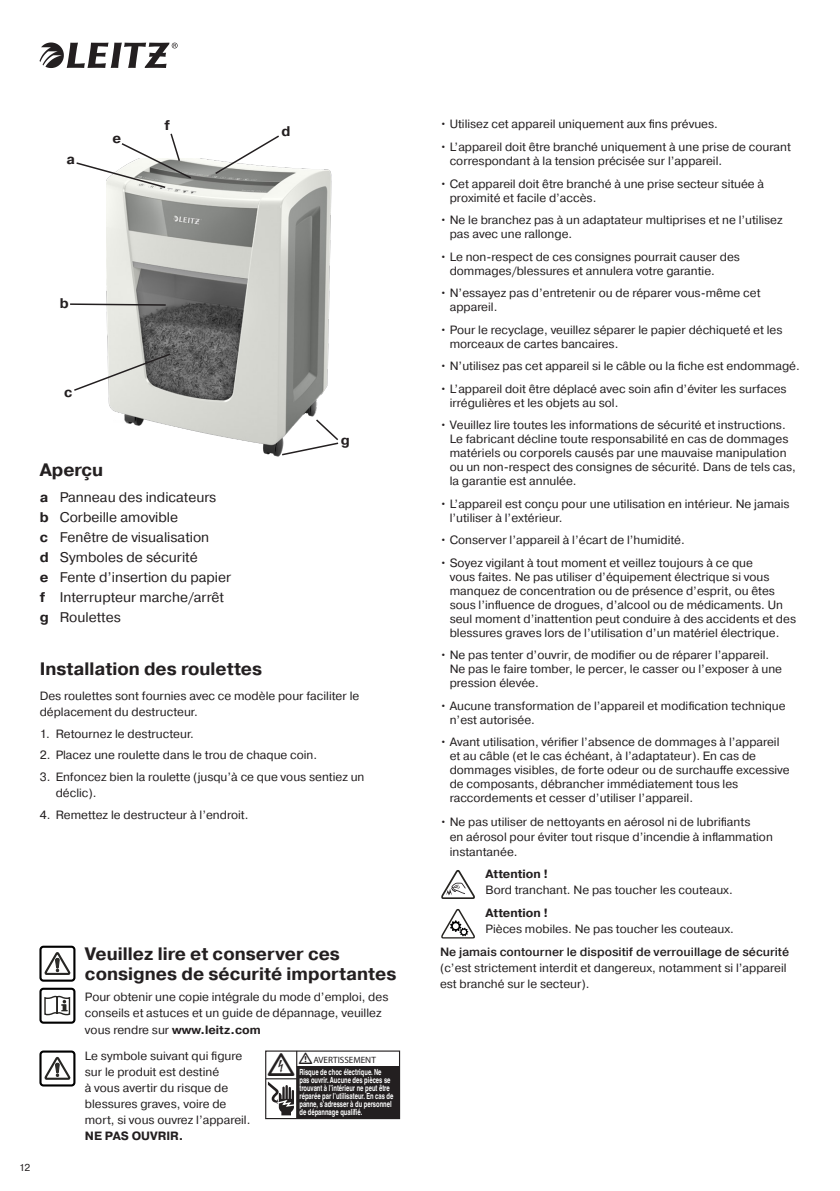
<style>
.page{position:relative;width:840px;height:1191px;background:#fff}
.page>*{position:absolute;margin:0;border:0;box-sizing:border-box;transform-origin:0 0}
.t1{font:700 18px/20px "Pragmatica";color:#231f20}
.t2{font:14px/20px "Pragmatica";color:#231f20}
.t3{font:700 14px "Pragmatica";color:#231f20}
.t4{font:12px/14px "Pragmatica";color:#231f20}
.t5{font:10px "Pragmatica";color:#231f20}
.t6{font:9.2px "Myriad Pro";color:#231f20}
.t7{font:700 8.4px/8px "Helvetica Linotype";color:#fff;scale:.68 1}
.s1{font-weight:700}
.s2{font-weight:500}
</style>
<div class="page">
<svg style="left:40px;top:42px;width:137px;height:26px"></svg>
<div style="left:39px;top:945px;width:36px;height:36px;border:2px solid #000;border-radius:3px"></div>
<svg style="left:44px;top:952px;width:26px;height:23px"></svg>
<svg style="left:44px;top:995px;width:27px;height:21px"></svg>
<div style="left:39px;top:987px;width:36px;height:36px;border:2px solid #000;border-radius:3px"></div>
<div style="left:39px;top:1050px;width:36px;height:36px;border:2px solid #000;border-radius:3px"></div>
<svg style="left:44px;top:1057px;width:26px;height:23px"></svg>
<div style="left:297px;top:1066px;width:102px;height:52px;background:#231f20"></div>
<div style="left:265px;top:1050px;width:135px;height:69px;border:1px solid #231f20"></div>
<hr style="left:296px;top:1051px;width:1px;height:67px;background:#231f20">
<hr style="left:265px;top:1078px;width:32px;height:1px;background:#231f20">
<hr style="left:296px;top:1066px;width:103px;height:1px;background:#231f20">
<svg style="left:441px;top:870px;width:33px;height:29px"></svg>
<svg style="left:441px;top:909px;width:33px;height:29px"></svg>
<img style="left:106px;top:159px;width:226px;height:298px">
<svg style="left:213px;top:135px;width:67px;height:40px"></svg>
<svg style="left:74px;top:352px;width:98px;height:40px"></svg>
<svg style="left:70px;top:303px;width:97px;height:3px"></svg>
<svg style="left:76px;top:133px;width:116px;height:56px"></svg>
<svg style="left:280px;top:418px;width:59px;height:38px"></svg>
<svg style="left:268px;top:1053px;width:30px;height:62px"></svg>
<p class="t3" style="left:66px;top:150px;width:10px">a</p>
<p class="t3" style="left:113px;top:129px;width:10px">e</p>
<p class="t3" style="left:164px;top:116px;width:7px">f</p>
<p class="t3" style="left:281px;top:122px;width:10px">d</p>
<p class="t3" style="left:60px;top:294px;width:10px">b</p>
<p class="t3" style="left:64px;top:383px;width:10px">c</p>
<p class="t3" style="left:341px;top:431px;width:11px">g</p>
<p class="t1" style="left:40px;top:460px;width:65px">Aperçu</p>
<p class="t2" style="left:40px;top:487px;width:178px"><span class="s1">a</span> Panneau des indicateurs</p>
<p class="t2" style="left:40px;top:507px;width:140px"><span class="s1">b</span> Corbeille amovible</p>
<p class="t2" style="left:40px;top:527px;width:171px"><span class="s1">c</span> Fenêtre de visualisation</p>
<p class="t2" style="left:40px;top:547px;width:159px"><span class="s1">d</span> Symboles de sécurité</p>
<p class="t2" style="left:40px;top:567px;width:193px"><span class="s1">e</span> Fente d’insertion du papier</p>
<p class="t2" style="left:40px;top:587px;width:185px"><span class="s1">f</span> Interrupteur marche/arrêt <span class="s1">g</span> Roulettes</p>
<p class="t1" style="left:40px;top:659px;width:224px">Installation des roulettes</p>
<p class="t4" style="left:40px;top:688px;width:321px;line-height:16px">Des roulettes sont fournies avec ce modèle pour faciliter le déplacement du destructeur.</p>
<p class="t4" style="left:40px;top:726px;width:156px">1. Retournez le destructeur.</p>
<p class="t4" style="left:40px;top:748px;width:279px">2. Placez une roulette dans le trou de chaque coin.</p>
<p class="t4" style="left:56px;top:769px;width:310px;line-height:16px;text-indent:-16px">3. Enfoncez bien la roulette (jusqu’à ce que vous sentiez un déclic).</p>
<p class="t4" style="left:40px;top:807px;width:210px">4. Remettez le destructeur à l’endroit.</p>
<p class="t5" style="left:19px;top:1161px;width:12px">12</p>
<p class="t1" style="left:85px;top:943px;width:313px">Veuillez lire et conserver ces consignes de sécurité importantes</p>
<p class="t4" style="left:85px;top:989px;width:305px;line-height:16px">Pour obtenir une copie intégrale du mode d’emploi, des conseils et astuces et un guide de dépannage, veuillez vous rendre sur <span class="s1">www.leitz.com</span></p>
<p class="t4" style="left:85px;top:1048px;width:167px;line-height:16px">Le symbole suivant qui figure sur le produit est destiné<br>à vous avertir du risque de blessures graves, voire de mort, si vous ouvrez l’appareil.<br><span class="s1">NE PAS OUVRIR.</span></p>
<p class="t6" style="left:313px;top:1053px;width:64px">AVERTISSEMENT</p>
<p class="t7" style="left:299px;top:1068px;width:140px">Risque de choc électrique. Ne pas ouvrir. Aucune des pièces se trouvant à l’intérieur ne peut être réparée par l’utilisateur. En cas de panne, s’adresser à du personnel de dépannage qualifié.</p>
<p class="t4" style="left:439px;top:118px;width:279px">• Utilisez cet appareil uniquement aux fins prévues.</p>
<p class="t4" style="left:449px;top:140px;width:342px;text-indent:-10px">• L’appareil doit être branché uniquement à une prise de courant correspondant à la tension précisée sur l’appareil.</p>
<p class="t4" style="left:449px;top:177px;width:316px;text-indent:-10px">• Cet appareil doit être branché à une prise secteur située à proximité et facile d’accès.</p>
<p class="t4" style="left:449px;top:213px;width:334px;text-indent:-10px">• Ne le branchez pas à un adaptateur multiprises et ne l’utilisez pas avec une rallonge.</p>
<p class="t4" style="left:449px;top:250px;width:291px;text-indent:-10px">• Le non-respect de ces consignes pourrait causer des dommages/blessures et annulera votre garantie.</p>
<p class="t4" style="left:449px;top:286px;width:312px;text-indent:-10px">• N’essayez pas d’entretenir ou de réparer vous-même cet appareil.</p>
<p class="t4" style="left:449px;top:323px;width:334px;text-indent:-10px">• Pour le recyclage, veuillez séparer le papier déchiqueté et les morceaux de cartes bancaires.</p>
<p class="t4" style="left:439px;top:359px;width:361px">• N’utilisez pas cet appareil si le câble ou la fiche est endommagé.</p>
<p class="t4" style="left:449px;top:382px;width:338px;text-indent:-10px">• L’appareil doit être déplacé avec soin afin d’éviter les surfaces irrégulières et les objets au sol.</p>
<p class="t4" style="left:449px;top:418px;width:347px;text-indent:-10px">• Veuillez lire toutes les informations de sécurité et instructions.<br>Le fabricant décline toute responsabilité en cas de dommages matériels ou corporels causés par une mauvaise manipulation ou un non-respect des consignes de sécurité. Dans de tels cas, la garantie est annulée.</p>
<p class="t4" style="left:449px;top:497px;width:341px;text-indent:-10px">• L’appareil est conçu pour une utilisation en intérieur. Ne jamais l’utiliser à l’extérieur.</p>
<p class="t4" style="left:439px;top:533px;width:246px">• Conserver l’appareil à l’écart de l’humidité.</p>
<p class="t4" style="left:449px;top:556px;width:347px;text-indent:-10px">• Soyez vigilant à tout moment et veillez toujours à ce que<br>vous faites. Ne pas utiliser d’équipement électrique si vous manquez de concentration ou de présence d’esprit, ou êtes sous l’influence de drogues, d’alcool ou de médicaments. Un seul moment d’inattention peut conduire à des accidents et des blessures graves lors de l’utilisation d’un matériel électrique.</p>
<p class="t4" style="left:449px;top:648px;width:334px;text-indent:-10px">• Ne pas tenter d’ouvrir, de modifier ou de réparer l’appareil.<br>Ne pas le faire tomber, le percer, le casser ou l’exposer à une pression élevée.</p>
<p class="t4" style="left:449px;top:699px;width:337px;text-indent:-10px">• Aucune transformation de l’appareil et modification technique n’est autorisée.</p>
<p class="t4" style="left:449px;top:735px;width:341px;text-indent:-10px">• Avant utilisation, vérifier l’absence de dommages à l’appareil et au câble (et le cas échéant, à l’adaptateur). En cas de dommages visibles, de forte odeur ou de surchauffe excessive de composants, débrancher immédiatement tous les raccordements et cesser d’utiliser l’appareil.</p>
<p class="t4" style="left:449px;top:814px;width:324px;line-height:15px;text-indent:-10px">• Ne pas utiliser de nettoyants en aérosol ni de lubrifiants<br>en aérosol pour éviter tout risque d’incendie à inflammation instantanée.</p>
<p class="t4" style="left:485px;top:866px;width:249px;line-height:16px"><span class="s1">Attention !<br></span>Bord tranchant. Ne pas toucher les couteaux.</p>
<p class="t4" style="left:485px;top:905px;width:250px;line-height:16px"><span class="s1">Attention !<br></span>Pièces mobiles. Ne pas toucher les couteaux.</p>
<p class="t4" style="left:440px;top:944px;width:350px;line-height:16px"><span class="s2">Ne jamais contourner le dispositif de verrouillage de sécurité </span>(c’est strictement interdit et dangereux, notamment si l’appareil est branché sur le secteur).</p>
</div>
